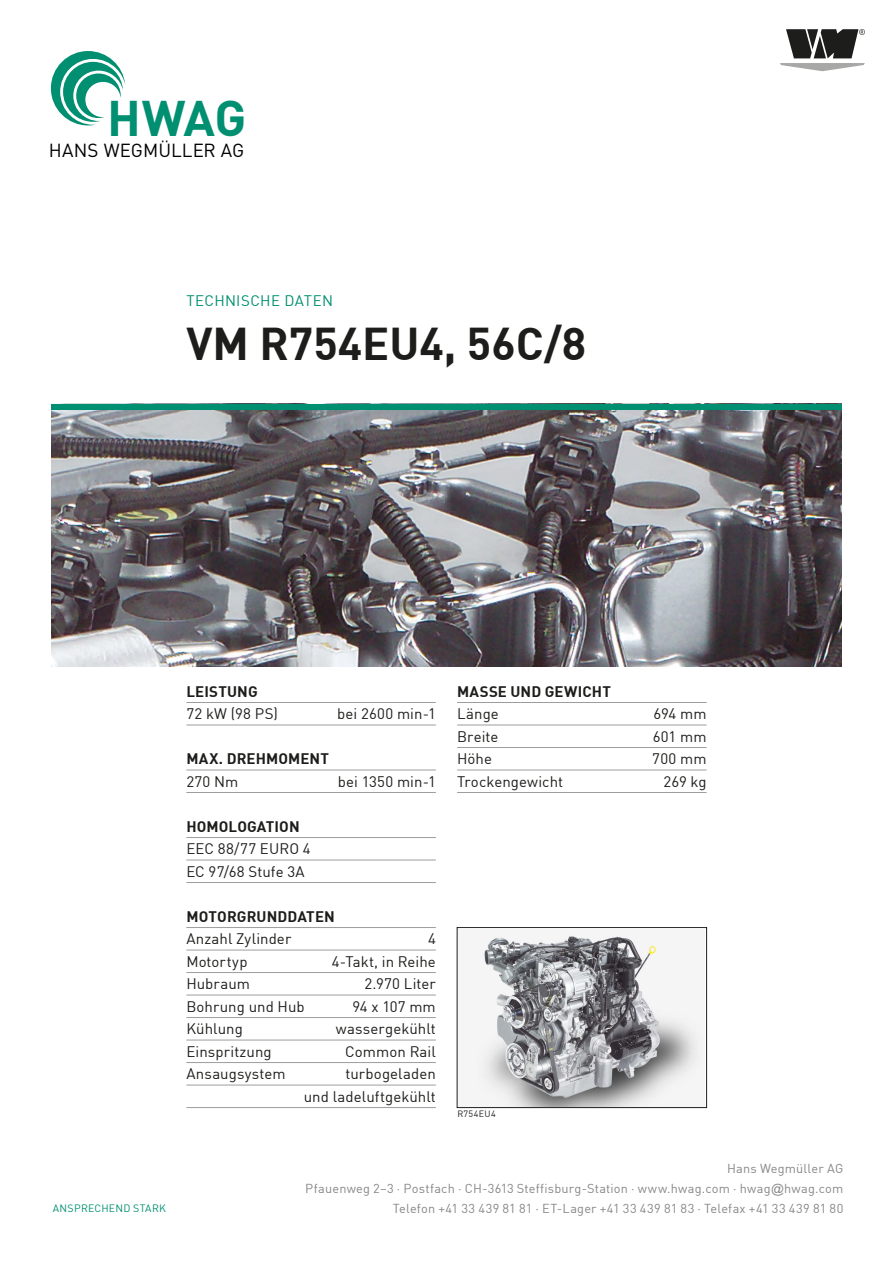
<style>
.page{position:relative;width:893px;height:1263px;background:#fff}
.page>*{position:absolute;margin:0;border:0;box-sizing:border-box;transform-origin:0 0}
.t1{font:700 49.35px "DIN";color:#008f70}
.t2{font:700 45px "DIN";color:#1d1d1b}
.t3{font:18.75px "DIN";letter-spacing:.005em;color:#010000}
.grundtext_linien{font:15px/22.5px "DIN";letter-spacing:.005em;color:#1d1d1b}
.grundtext_linien-2{font:700 15px "DIN";letter-spacing:.01em;color:#1d1d1b}
.rubriktitel{font:15px "DIN";color:#008f70}
.t4{font:12.75px "DIN";letter-spacing:.015em;color:#878787}
.t5{font:10.5px "DIN";letter-spacing:.025em;color:#008f70}
.legende{font:9px "DIN";letter-spacing:.04em;color:#1d1d1b}
</style>
<div class="page">
<svg style="left:51px;top:51px;width:74px;height:74px"></svg>
<svg style="left:780px;top:29px;width:85px;height:42px"></svg>
<hr style="left:457px;top:702px;width:250px;height:1px;background:#9d9d9c">
<hr style="left:457px;top:725px;width:250px;height:1px;background:#9d9d9c">
<hr style="left:457px;top:747px;width:250px;height:1px;background:#9d9d9c">
<hr style="left:457px;top:770px;width:250px;height:1px;background:#9d9d9c">
<hr style="left:457px;top:792px;width:250px;height:1px;background:#9d9d9c">
<hr style="left:186px;top:702px;width:250px;height:1px;background:#9d9d9c">
<hr style="left:186px;top:725px;width:250px;height:1px;background:#9d9d9c">
<hr style="left:186px;top:770px;width:250px;height:1px;background:#9d9d9c">
<hr style="left:186px;top:792px;width:250px;height:1px;background:#9d9d9c">
<hr style="left:186px;top:837px;width:250px;height:1px;background:#9d9d9c">
<hr style="left:186px;top:860px;width:250px;height:1px;background:#9d9d9c">
<hr style="left:186px;top:882px;width:250px;height:1px;background:#9d9d9c">
<hr style="left:186px;top:927px;width:250px;height:1px;background:#9d9d9c">
<hr style="left:186px;top:950px;width:250px;height:1px;background:#9d9d9c">
<hr style="left:186px;top:972px;width:250px;height:1px;background:#9d9d9c">
<hr style="left:186px;top:995px;width:250px;height:1px;background:#9d9d9c">
<hr style="left:186px;top:1017px;width:250px;height:1px;background:#9d9d9c">
<hr style="left:186px;top:1040px;width:250px;height:1px;background:#9d9d9c">
<hr style="left:186px;top:1062px;width:250px;height:1px;background:#9d9d9c">
<hr style="left:186px;top:1085px;width:250px;height:1px;background:#9d9d9c">
<hr style="left:186px;top:1107px;width:250px;height:1px;background:#9d9d9c">
<div style="left:457px;top:927px;width:250px;height:181px;border:1px solid #1d1d1b"></div>
<img style="left:51px;top:410px;width:790px;height:256px">
<div style="left:51px;top:404px;width:791px;height:6px;background:#008f70"></div>
<img style="left:458px;top:929px;width:246px;height:178px">
<p class="t1" style="left:107px;top:86px;width:141px">HWAG</p>
<p class="t3" style="left:49px;top:139px;width:197px">HANS WEGMÜLLER AG</p>
<p class="rubriktitel" style="left:186px;top:292px;width:20px">Techn</p>
<p class="rubriktitel" style="left:236px;top:292px;width:16px">ische</p>
<p class="rubriktitel" style="left:284px;top:292px;width:21px">Daten</p>
<p class="t2" style="left:186px;top:315px;width:401px">VM R754EU4, 56C/8</p>
<p class="grundtext_linien-2" style="left:186px;top:681px;width:68px">LEISTUNG</p>
<p class="grundtext_linien" style="left:186px;top:702px;width:93px">72 kW (98 PS)</p>
<p class="grundtext_linien" style="left:337px;top:702px;width:100px">bei 2600 min-1</p>
<p class="grundtext_linien-2" style="left:186px;top:749px;width:144px">MAX. DREHMOMENT</p>
<p class="grundtext_linien" style="left:186px;top:769px;width:53px">270 Nm</p>
<p class="grundtext_linien" style="left:338px;top:769px;width:99px">bei 1350 min-1</p>
<p class="grundtext_linien-2" style="left:186px;top:816px;width:115px">HOMOLOGATION</p>
<p class="grundtext_linien" style="left:186px;top:837px;width:126px">EEC 88/77 EURO 4<br>EC 97/68 Stufe 3A</p>
<p class="grundtext_linien-2" style="left:186px;top:906px;width:51px">MOTORGR</p>
<p class="grundtext_linien-2" style="left:257px;top:906px;width:80px">UNDDATEN</p>
<p class="grundtext_linien" style="left:186px;top:927px;width:106px">Anzahl Zylinder</p>
<p class="grundtext_linien" style="left:428px;top:927px;width:9px">4</p>
<p class="grundtext_linien" style="left:186px;top:949px;width:63px">Motortyp</p>
<p class="grundtext_linien" style="left:332px;top:949px;width:105px">4-Takt, in Reihe</p>
<p class="grundtext_linien" style="left:186px;top:972px;width:65px">Hubraum</p>
<p class="grundtext_linien" style="left:365px;top:972px;width:73px">2.970 Liter</p>
<p class="grundtext_linien" style="left:186px;top:994px;width:120px">Bohrung und Hub</p>
<p class="grundtext_linien" style="left:352px;top:994px;width:85px">94 x 107 mm</p>
<p class="grundtext_linien" style="left:186px;top:1017px;width:58px">Kühlung</p>
<p class="grundtext_linien" style="left:336px;top:1017px;width:101px">wassergekühlt</p>
<p class="grundtext_linien" style="left:186px;top:1039px;width:87px">Einspritzung</p>
<p class="grundtext_linien" style="left:345px;top:1039px;width:92px">Common Rail</p>
<p class="grundtext_linien" style="left:186px;top:1062px;width:101px">Ansaugsystem</p>
<p class="grundtext_linien" style="left:345px;top:1062px;width:92px">turbogeladen</p>
<p class="grundtext_linien" style="left:304px;top:1084px;width:134px">und ladeluftgekühlt</p>
<p class="grundtext_linien-2" style="left:457px;top:681px;width:155px">MASSE UND GEWICHT</p>
<p class="grundtext_linien" style="left:457px;top:702px;width:43px">Länge</p>
<p class="grundtext_linien" style="left:654px;top:702px;width:54px">694 mm</p>
<p class="grundtext_linien" style="left:457px;top:724px;width:43px">Breite</p>
<p class="grundtext_linien" style="left:653px;top:724px;width:55px">601 mm</p>
<p class="grundtext_linien" style="left:457px;top:747px;width:37px">Höhe</p>
<p class="grundtext_linien" style="left:652px;top:747px;width:56px">700 mm</p>
<p class="grundtext_linien" style="left:457px;top:769px;width:107px">Trockengewicht</p>
<p class="grundtext_linien" style="left:663px;top:769px;width:45px">269 kg</p>
<p class="legende" style="left:457px;top:1108px;width:40px">R754EU4</p>
<p class="t4" style="left:727px;top:1161px;width:118px">Hans Wegmüller AG</p>
<p class="t4" style="left:305px;top:1180px;width:540px">Pfauenweg 2–3 ∙ Postfach ∙ CH-3613 Steffisburg-Station ∙ www.hwag.com ∙ hwag@hwag.com</p>
<p class="t5" style="left:53px;top:1202px;width:115px">ANSPRECHEND STARK</p>
<p class="t4" style="left:393px;top:1200px;width:452px">Telefon +41 33 439 81 81 ∙ ET-Lager +41 33 439 81 83 ∙ Telefax +41 33 439 81 80</p>
</div>
